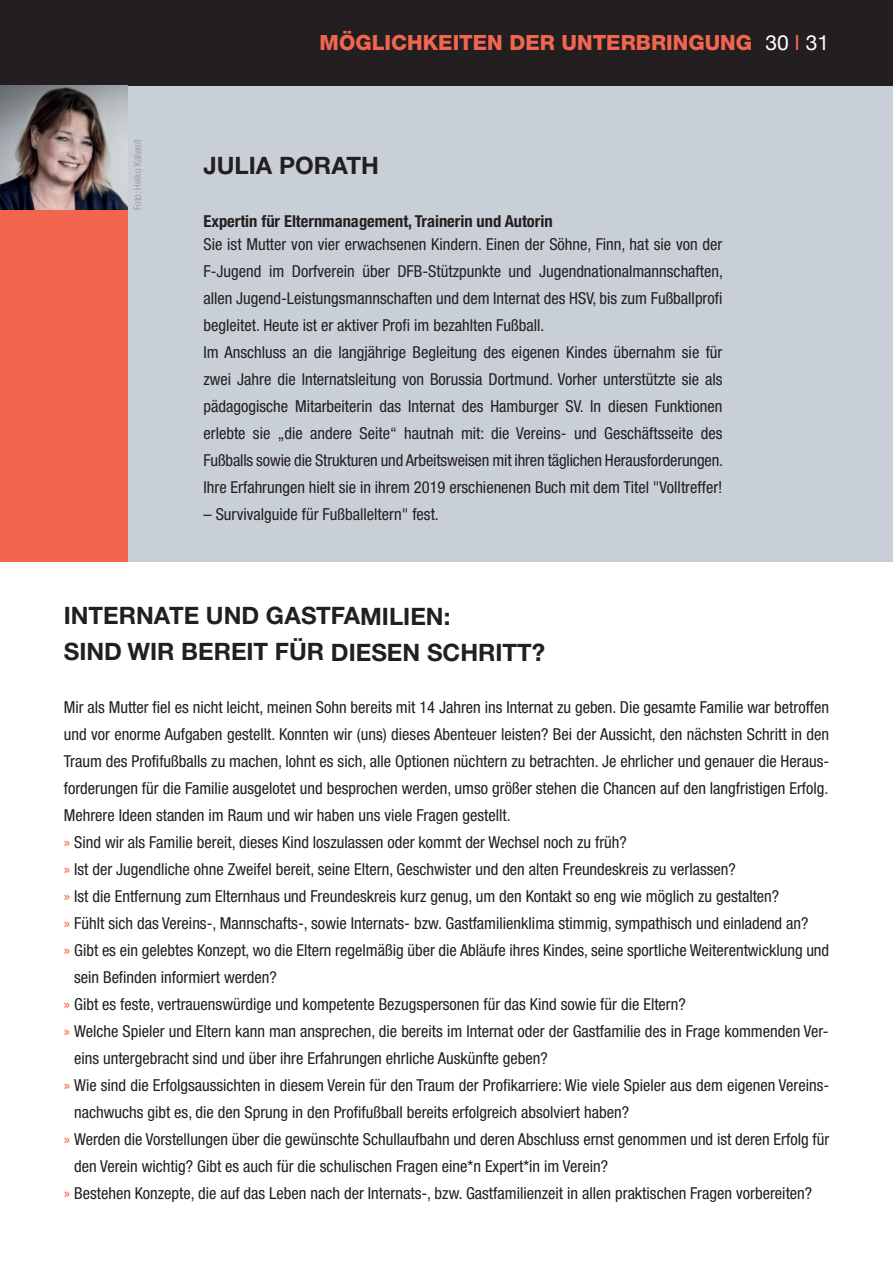
<style>
.page{position:relative;width:893px;height:1263px;background:#fff}
.page>*{position:absolute;margin:0;border:0;box-sizing:border-box;transform-origin:0 0}
.t1{font:700 24px/36px "Helvetica Neue CE";color:#231f20}
.t2{font:800 21px "Helvetica Neue CE";color:#f2664f}
.t3{font:condensed 16.5px/27px "Helvetica Neue";color:#231f20}
.t4{font:700 condensed 16.5px "Helvetica Neue";color:#231f20}
.t5{font:300 condensed 10.5px "Helvetica Neue";color:#939598}
.s1{font-family:"Helvetica Neue";font-weight:400;color:#fff}
.s2{font-family:"Helvetica Neue";font-weight:400}
.s3{color:#f2664f}
</style>
<div class="page">
<div style="left:0;top:80px;width:893px;height:482px;background:#c9cfd6"></div>
<div style="left:0;top:0;width:893px;height:85px;background:#231f20"></div>
<img style="left:0;top:85px;width:128px;height:125px">
<div style="left:0;top:210px;width:128px;height:352px;background:#f2664f"></div>
<p class="t5" style="left:134px;top:210px;width:72px;rotate:-90deg">Foto: Heiko Kalweit</p>
<p class="t2" style="left:320px;top:35px;width:511px">MÖGLICHKEITEN DER UNTERBRINGUNG <span class="s1">30</span> <span class="s2">I</span> <span class="s1">31</span></p>
<h1 class="t1" style="left:203px;top:150px;width:177px">JULIA PORATH</h1>
<p class="t4" style="left:203px;top:215px;width:351px">Expertin für Elternmanagement, Trainerin und Autorin</p>
<p class="t3" style="left:203px;top:232px;width:521px">Sie ist Mutter von vier erwachsenen Kindern. Einen der Söhne, Finn, hat sie von der F-Jugend im Dorfverein über DFB-Stützpunkte und Jugendnationalmannschaften, allen Jugend-Leistungsmannschaften und dem Internat des HSV, bis zum Fußballprofi begleitet. Heute ist er aktiver Profi im bezahlten Fußball.<br>Im Anschluss an die langjährige Begleitung des eigenen Kindes übernahm sie für zwei Jahre die Internatsleitung von Borussia Dortmund. Vorher unterstützte sie als pädagogische Mitarbeiterin das Internat des Hamburger SV. In diesen Funktionen erlebte sie „die andere Seite“ hautnah mit: die Vereins- und Geschäftsseite des Fußballs sowie die Strukturen und Arbeitsweisen mit ihren täglichen Herausforderungen.<br>Ihre Erfahrungen hielt sie in ihrem 2019 erschienenen Buch mit dem Titel "Volltreffer!</p>
<p class="t3" style="left:203px;top:502px;width:237px">– Survivalguide für Fußballeltern" fest.</p>
<h1 class="t1" style="left:64px;top:600px;width:483px">INTERNATE UND GASTFAMILIEN:<br>SIND WIR BEREIT FÜR DIESEN SCHRITT?</h1>
<p class="t3" style="left:64px;top:695px;width:767px">Mir als Mutter fiel es nicht leicht, meinen Sohn bereits mit 14 Jahren ins Internat zu geben. Die gesamte Familie war betroffen</p>
<p class="t3" style="left:64px;top:722px;width:767px">und vor enorme Aufgaben gestellt. Konnten wir (uns) dieses Abenteuer leisten? Bei der Aussicht, den nächsten Schritt in den</p>
<p class="t3" style="left:64px;top:749px;width:767px">Traum des Profifußballs zu machen, lohnt es sich, alle Optionen nüchtern zu betrachten. Je ehrlicher und genauer die Heraus-</p>
<p class="t3" style="left:64px;top:776px;width:766px">forderungen für die Familie ausgelotet und besprochen werden, umso größer stehen die Chancen auf den langfristigen Erfolg.</p>
<p class="t3" style="left:64px;top:803px;width:448px">Mehrere Ideen standen im Raum und wir haben uns viele Fragen gestellt.</p>
<p class="t3" style="left:64px;top:830px;width:565px"><span class="s3">»</span> Sind wir als Familie bereit, dieses Kind loszulassen oder kommt der Wechsel noch zu früh?</p>
<p class="t3" style="left:64px;top:857px;width:674px"><span class="s3">»</span> Ist der Jugendliche ohne Zweifel bereit, seine Eltern, Geschwister und den alten Freundeskreis zu verlassen?</p>
<p class="t3" style="left:64px;top:884px;width:717px"><span class="s3">»</span> Ist die Entfernung zum Elternhaus und Freundeskreis kurz genug, um den Kontakt so eng wie möglich zu gestalten?</p>
<p class="t3" style="left:64px;top:911px;width:746px"><span class="s3">»</span> Fühlt sich das Vereins-, Mannschafts-, sowie Internats- bzw. Gastfamilienklima stimmig, sympathisch und einladend an?</p>
<p class="t3" style="left:64px;top:938px;width:767px"><span class="s3">»</span> Gibt es ein gelebtes Konzept, wo die Eltern regelmäßig über die Abläufe ihres Kindes, seine sportliche Weiterentwicklung und</p>
<p class="t3" style="left:74px;top:965px;width:204px">sein Befinden informiert werden?</p>
<p class="t3" style="left:64px;top:992px;width:623px"><span class="s3">»</span> Gibt es feste, vertrauenswürdige und kompetente Bezugspersonen für das Kind sowie für die Eltern?</p>
<p class="t3" style="left:64px;top:1019px;width:766px"><span class="s3">»</span> Welche Spieler und Eltern kann man ansprechen, die bereits im Internat oder der Gastfamilie des in Frage kommenden Ver-</p>
<p class="t3" style="left:74px;top:1046px;width:475px">eins untergebracht sind und über ihre Erfahrungen ehrliche Auskünfte geben?</p>
<p class="t3" style="left:64px;top:1073px;width:767px"><span class="s3">»</span> Wie sind die Erfolgsaussichten in diesem Verein für den Traum der Profikarriere: Wie viele Spieler aus dem eigenen Vereins-</p>
<p class="t3" style="left:74px;top:1100px;width:556px">nachwuchs gibt es, die den Sprung in den Profifußball bereits erfolgreich absolviert haben?</p>
<p class="t3" style="left:64px;top:1127px;width:767px"><span class="s3">»</span> Werden die Vorstellungen über die gewünschte Schullaufbahn und deren Abschluss ernst genommen und ist deren Erfolg für</p>
<p class="t3" style="left:74px;top:1154px;width:535px">den Verein wichtig? Gibt es auch für die schulischen Fragen eine*n Expert*in im Verein?</p>
<p class="t3" style="left:64px;top:1181px;width:750px"><span class="s3">»</span> Bestehen Konzepte, die auf das Leben nach der Internats-, bzw. Gastfamilienzeit in allen praktischen Fragen vorbereiten?</p>
</div>
